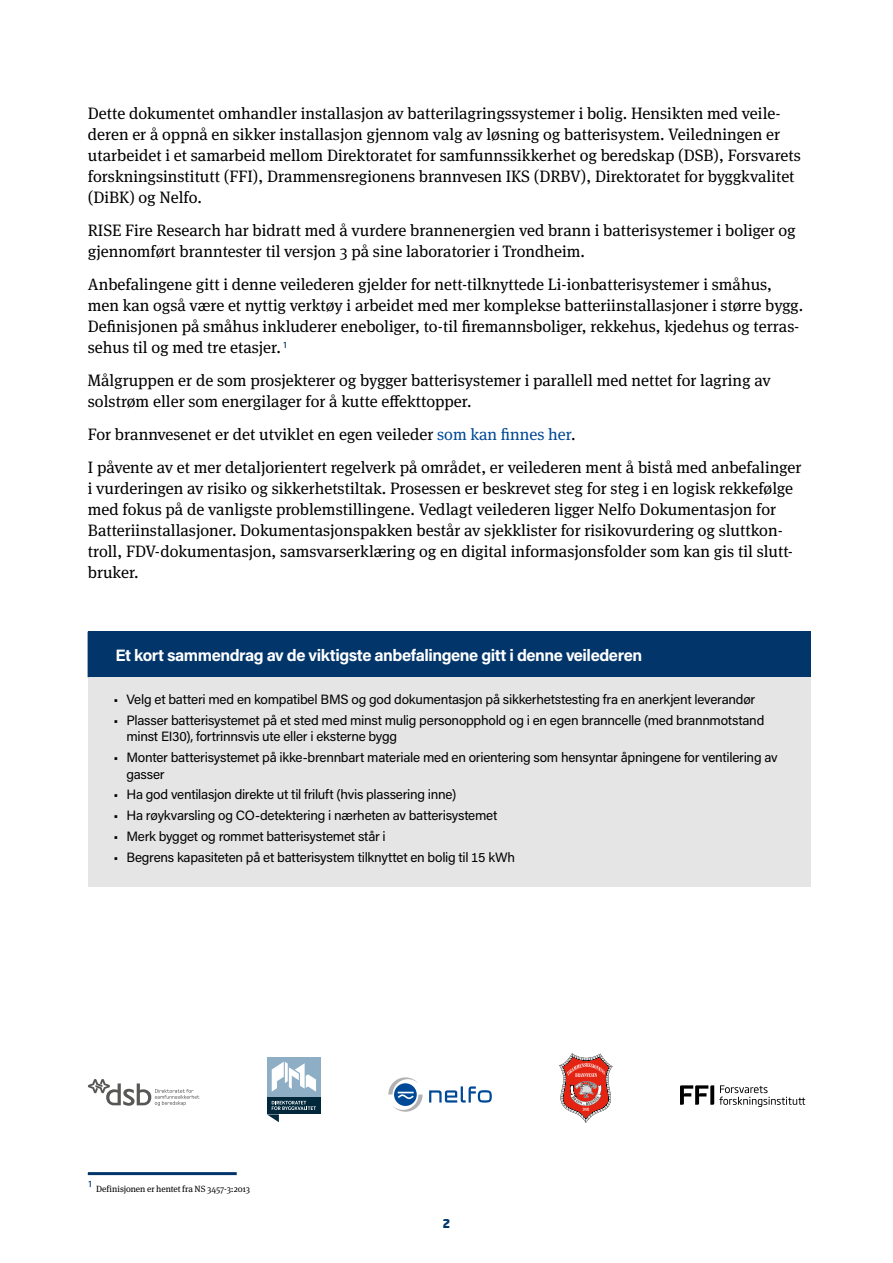
<style>
.page{position:relative;width:893px;height:1263px;background:#fff}
.page>*{position:absolute;margin:0;border:0;box-sizing:border-box;transform-origin:0 0}
.brødtekst_med_linjea{font:16.5px/21px "Meta Serif Pro";color:#000}
.tittel_faktaboks_hvi{font:700 16.5px "Acumin Pro";letter-spacing:-.025em;color:#fff}
.t1{font:13.5px/16.5px "Acumin Pro";letter-spacing:-.02em;color:#000}
.t2{font:900 12px "Neo Sans W1 G";color:#02356a}
.Fotnote{font:9px "Meta Serif Pro";letter-spacing:-.005em;color:#000}
.s1{font-family:"Neo Sans W1 G";font-size:15px;color:#02356a}
.s2{color:#004996}
</style>
<div class="page">
<div style="left:88px;top:632px;width:722px;height:45px;background:#02356a"></div>
<div style="left:88px;top:677px;width:722px;height:210px;background:#e5e5e5"></div>
<hr style="left:88px;top:631px;width:722px;height:1px;background:#02356a">
<hr style="left:88px;top:1172px;width:149px;height:3px;background:#02356a">
<svg style="left:680px;top:1085px;width:125px;height:22px"></svg>
<svg style="left:88px;top:1079px;width:111px;height:27px"></svg>
<svg style="left:559px;top:1053px;width:53px;height:70px"></svg>
<div style="left:267px;top:1097px;width:54px;height:17px;background:#00283a"></div>
<div style="left:267px;top:1057px;width:54px;height:39px;background:#8daec5"></div>
<svg style="left:272px;top:1062px;width:44px;height:30px"></svg>
<svg style="left:267px;top:1101px;width:49px;height:21px"></svg>
<svg style="left:429px;top:1086px;width:63px;height:16px"></svg>
<svg style="left:388px;top:1077px;width:35px;height:35px"></svg>
<p class="brødtekst_med_linjea" style="left:88px;top:102px;width:715px">Dette dokumentet omhandler installasjon av batterilagringssystemer i bolig. Hensikten med veile&shy;deren er å oppnå en sikker installasjon gjennom valg av løsning og batterisystem. Veiledningen er utarbeidet i et samarbeid mellom Direktoratet for samfunnssikkerhet og beredskap (DSB), Forsvarets forskningsinstitutt (FFI), Drammensregionens brannvesen IKS (DRBV), Direktoratet for byggkvalitet (DiBK) og Nelfo.</p>
<p class="brødtekst_med_linjea" style="left:88px;top:219px;width:709px">RISE Fire Research har bidratt med å vurdere brannenergien ved brann i batterisystemer i boliger og gjennomført branntester til versjon 3 på sine laboratorier i Trondheim.</p>
<p class="brødtekst_med_linjea" style="left:88px;top:273px;width:717px">Anbefalingene gitt i denne veilederen gjelder for nett-tilknyttede Li-ionbatterisystemer i småhus, men kan også være et nyttig verktøy i arbeidet med mer komplekse batteriinstallasjoner i større bygg.<br>Definisjonen på småhus inkluderer eneboliger, to-til firemannsboliger, rekkehus, kjedehus og terras&shy;sehus til og med tre etasjer.<span class="s1">1</span></p>
<p class="brødtekst_med_linjea" style="left:88px;top:369px;width:684px">Målgruppen er de som prosjekterer og bygger batterisystemer i parallell med nettet for lagring av solstrøm eller som energilager for å kutte effekttopper.</p>
<p class="brødtekst_med_linjea" style="left:88px;top:423px;width:489px">For brannvesenet er det utviklet en egen veileder <span class="s2">som kan finnes her</span>.</p>
<p class="brødtekst_med_linjea" style="left:88px;top:456px;width:715px">I påvente av et mer detaljorientert regelverk på området, er veilederen ment å bistå med anbefalinger i vurderingen av risiko og sikkerhetstiltak. Prosessen er beskrevet steg for steg i en logisk rekkefølge med fokus på de vanligste problemstillingene. Vedlagt veilederen ligger Nelfo Dokumentasjon for Batteriinstallasjoner. Dokumentasjonspakken består av sjekklister for risikovurdering og sluttkon&shy;troll, FDV-dokumentasjon, samsvarserklæring og en digital informasjonsfolder som kan gis til slutt&shy;bruker.</p>
<p class="tittel_faktaboks_hvi" style="left:115px;top:643px;width:528px">Et kort sammendrag av de viktigste anbefalingene gitt i denne veilederen</p>
<p class="t1" style="left:114px;top:691px;width:643px">• Velg et batteri med en kompatibel BMS og god dokumentasjon på sikkerhetstesting fra en anerkjent leverandør</p>
<p class="t1" style="left:126px;top:711px;width:639px;text-indent:-13px">• Plasser batterisystemet på et sted med minst mulig personopphold og i en egen branncelle (med brannmotstand minst EI30), fortrinnsvis ute eller i eksterne bygg</p>
<p class="t1" style="left:126px;top:749px;width:653px;text-indent:-13px">• Monter batterisystemet på ikke-brennbart materiale med en orientering som hensyntar åpningene for ventilering av gasser</p>
<p class="t1" style="left:114px;top:786px;width:344px">• Ha god ventilasjon direkte ut til friluft (hvis plassering inne)</p>
<p class="t1" style="left:114px;top:807px;width:385px">• Ha røykvarsling og CO-detektering i nærheten av batterisystemet</p>
<p class="t1" style="left:114px;top:827px;width:274px">• Merk bygget og rommet batterisystemet står i</p>
<p class="t1" style="left:114px;top:848px;width:403px">• Begrens kapasiteten på et batterisystem tilknyttet en bolig til 15 kWh</p>
<p class="Fotnote" style="left:88px;top:1182px;width:164px"><span class="s1">1</span> Definisjonen er hentet fra NS 3457-3:2013</p>
<p class="t2" style="left:442px;top:1216px;width:9px">2</p>
</div>
